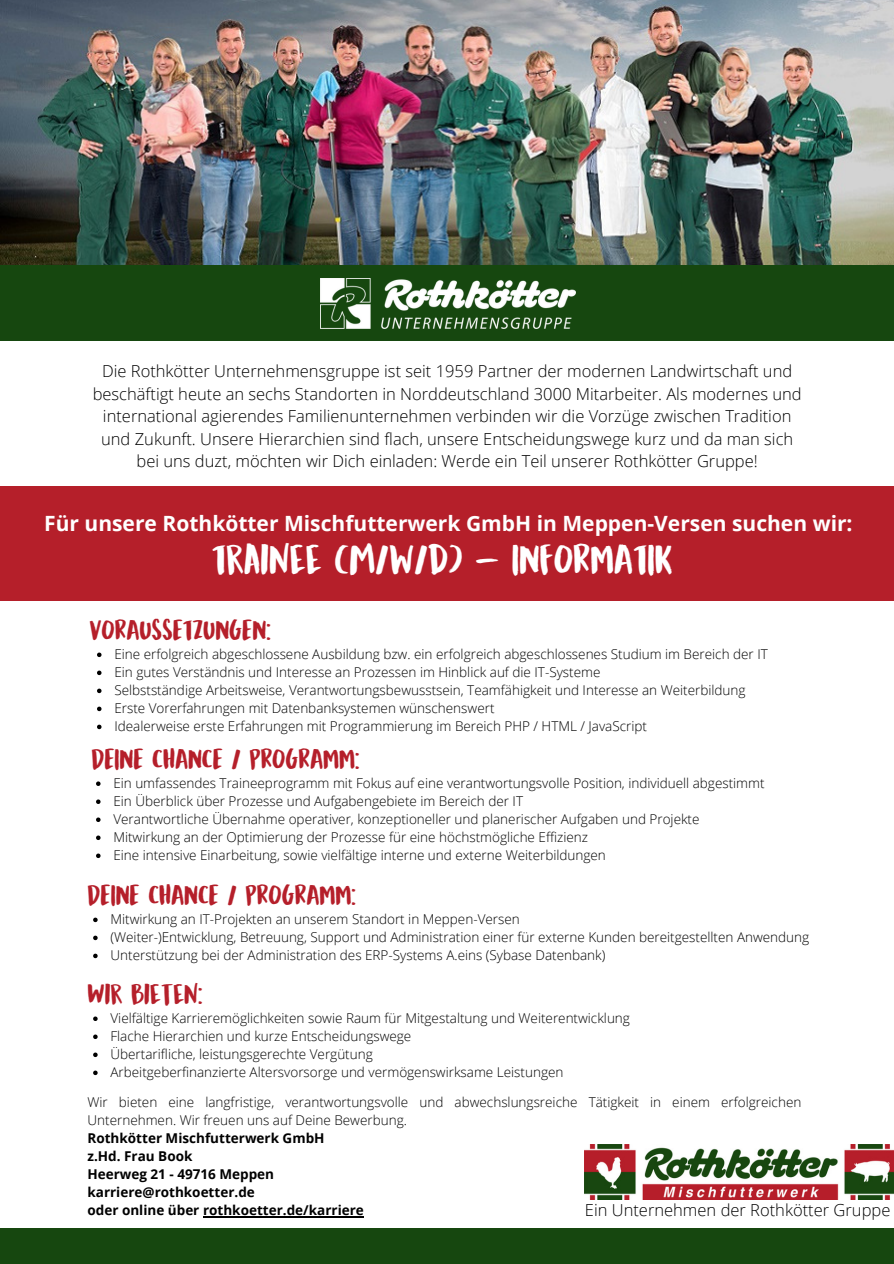
<style>
.page{position:relative;width:894px;height:1264px;background:#fff}
.page>*{position:absolute;margin:0;border:0;box-sizing:border-box;transform-origin:0 0}
.t1{font:42px "Mandarin Whispers";color:#fff}
.t2{font:28.5px "Mandarin Whispers";color:#b51f2a}
.t3{font:700 21px "Open Sans";color:#fff}
.t4{font:300 16.5px/22.5px "Open Sans";color:#000;text-align:center}
.t5{font:300 13.5px/18px "Open Sans";color:#000}
.t6{font:700 13.5px "Open Sans";color:#000}
</style>
<div class="page">
<img style="left:1px;top:0;width:892px;height:266px">
<div style="left:0;top:486px;width:893px;height:115px;background:#b51f2a"></div>
<div style="left:0;top:1228px;width:893px;height:35px;background:#16470f"></div>
<div style="left:0;top:266px;width:893px;height:75px;background:#16470f"></div>
<img style="left:584px;top:1144px;width:309px;height:54px">
<hr style="left:203px;top:1216px;width:161px;height:1px;background:#000">
<svg style="left:93px;top:1016px;width:5px;height:5px"></svg>
<svg style="left:93px;top:1034px;width:5px;height:5px"></svg>
<svg style="left:93px;top:1052px;width:5px;height:5px"></svg>
<svg style="left:93px;top:1070px;width:5px;height:5px"></svg>
<img style="left:320px;top:278px;width:255px;height:51px">
<svg style="left:96px;top:781px;width:4px;height:5px"></svg>
<svg style="left:96px;top:799px;width:4px;height:5px"></svg>
<svg style="left:96px;top:817px;width:4px;height:5px"></svg>
<svg style="left:96px;top:835px;width:4px;height:5px"></svg>
<svg style="left:96px;top:853px;width:4px;height:5px"></svg>
<svg style="left:97px;top:652px;width:4px;height:5px"></svg>
<svg style="left:97px;top:670px;width:4px;height:5px"></svg>
<svg style="left:97px;top:688px;width:4px;height:5px"></svg>
<svg style="left:97px;top:706px;width:4px;height:5px"></svg>
<svg style="left:97px;top:724px;width:4px;height:5px"></svg>
<svg style="left:93px;top:917px;width:5px;height:5px"></svg>
<svg style="left:93px;top:935px;width:5px;height:5px"></svg>
<svg style="left:93px;top:953px;width:5px;height:5px"></svg>
<p class="t4" style="left:93px;top:359px;width:710px">Die Rothkötter Unternehmensgruppe ist seit 1959 Partner der modernen Landwirtschaft und beschäftigt heute an sechs Standorten in Norddeutschland 3000 Mitarbeiter. Als modernes und international agierendes Familienunternehmen verbinden wir die Vorzüge zwischen Tradition und Zukunft. Unsere Hierarchien sind flach, unsere Entscheidungswege kurz und da man sich bei uns duzt, möchten wir Dich einladen: Werde ein Teil unserer Rothkötter Gruppe!</p>
<p class="t3" style="left:44px;top:508px;width:809px">Für unsere Rothkötter Mischfutterwerk GmbH in Meppen-Versen suchen wir:</p>
<p class="t1" style="left:212px;top:533px;width:462px">TRAINEE (M/W/D) - INFORMATIK</p>
<p class="t2" style="left:89px;top:612px;width:183px">VORAUSSETZUNGEN:</p>
<p class="t5" style="left:114px;top:645px;width:654px">Eine erfolgreich abgeschlossene Ausbildung bzw. ein erfolgreich abgeschlossenes Studium im Bereich der IT</p>
<p class="t5" style="left:114px;top:663px;width:487px">Ein gutes Verständnis und Interesse an Prozessen im Hinblick auf die IT-Systeme</p>
<p class="t5" style="left:114px;top:681px;width:632px">Selbstständige Arbeitsweise, Verantwortungsbewusstsein, Teamfähigkeit und Interesse an Weiterbildung</p>
<p class="t5" style="left:114px;top:699px;width:381px">Erste Vorerfahrungen mit Datenbanksystemen wünschenswert</p>
<p class="t5" style="left:114px;top:717px;width:534px">Idealerweise erste Erfahrungen mit Programmierung im Bereich PHP / HTML / JavaScript</p>
<p class="t2" style="left:91px;top:741px;width:270px">DEINE CHANCE / PROGRAMM:</p>
<p class="t5" style="left:113px;top:774px;width:652px">Ein umfassendes Traineeprogramm mit Fokus auf eine verantwortungsvolle Position, individuell abgestimmt</p>
<p class="t5" style="left:113px;top:792px;width:411px">Ein Überblick über Prozesse und Aufgabengebiete im Bereich der IT</p>
<p class="t5" style="left:113px;top:810px;width:587px">Verantwortliche Übernahme operativer, konzeptioneller und planerischer Aufgaben und Projekte</p>
<p class="t5" style="left:113px;top:828px;width:476px">Mitwirkung an der Optimierung der Prozesse für eine höchstmögliche Effizienz</p>
<p class="t5" style="left:113px;top:846px;width:494px">Eine intensive Einarbeitung, sowie vielfältige interne und externe Weiterbildungen</p>
<p class="t2" style="left:87px;top:877px;width:270px">DEINE CHANCE / PROGRAMM:</p>
<p class="t5" style="left:110px;top:910px;width:411px">Mitwirkung an IT-Projekten an unserem Standort in Meppen-Versen</p>
<p class="t5" style="left:110px;top:928px;width:700px">(Weiter-)Entwicklung, Betreuung, Support und Administration einer für externe Kunden bereitgestellten Anwendung</p>
<p class="t5" style="left:110px;top:946px;width:496px">Unterstützung bei der Administration des ERP-Systems A.eins (Sybase Datenbank)</p>
<p class="t2" style="left:87px;top:976px;width:117px">WIR BIETEN:</p>
<p class="t5" style="left:110px;top:1009px;width:521px">Vielfältige Karrieremöglichkeiten sowie Raum für Mitgestaltung und Weiterentwicklung</p>
<p class="t5" style="left:110px;top:1027px;width:302px">Flache Hierarchien und kurze Entscheidungswege</p>
<p class="t5" style="left:110px;top:1045px;width:264px">Übertarifliche, leistungsgerechte Vergütung</p>
<p class="t5" style="left:110px;top:1063px;width:454px">Arbeitgeberfinanzierte Altersvorsorge und vermögenswirksame Leistungen</p>
<p class="t5" style="left:87px;top:1093px;width:715px">Wir bieten eine langfristige, verantwortungsvolle und abwechslungsreiche Tätigkeit in einem erfolgreichen<br>Unternehmen. Wir freuen uns auf Deine Bewerbung.</p>
<p class="t6" style="left:87px;top:1128px;width:238px">Rothkötter Mischfutterwerk GmbH</p>
<p class="t6" style="left:87px;top:1146px;width:106px">z.Hd. Frau Book</p>
<p class="t6" style="left:87px;top:1164px;width:188px">Heerweg 21 - 49716 Meppen</p>
<p class="t6" style="left:87px;top:1182px;width:169px">karriere@rothkoetter.de</p>
<p class="t6" style="left:87px;top:1200px;width:278px">oder online über rothkoetter.de/karriere</p>
<p class="t4" style="left:584px;top:1198px;width:307px">Ein Unternehmen der Rothkötter Gruppe</p>
</div>
